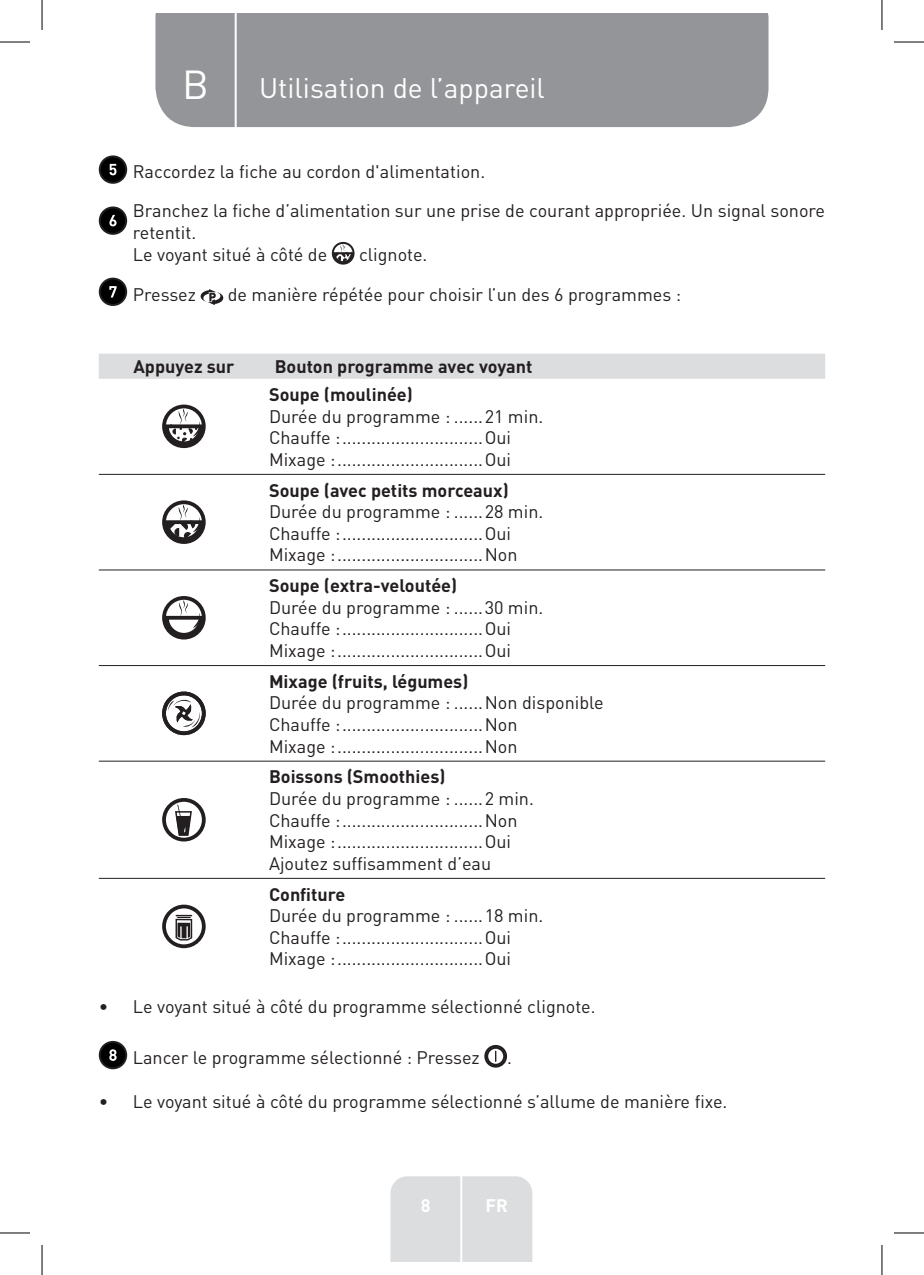
<style>
.page{position:relative;width:924px;height:1275px;background:#fff}
.page>*{position:absolute;margin:0;border:0;box-sizing:border-box;transform-origin:0 0}
.t1{font:40px "DIN Pro";color:#fff}
.TitreGauche__gabarit{font:28px "DIN Pro";color:#fff}
.Body_tab{font:18px "DIN Pro";color:#231f20}
.Body{font:18px/21.6px "DIN Pro";color:#231f20}
.Body-2{font:700 18px "DIN Pro";color:#231f20}
.Headline__Table{font:700 18px "DIN Pro";color:#231f20}
.Centre__Table{font:700 18px "DIN Pro";color:#231f20}
.t2{font:700 18px "DIN Pro";color:#fff}
</style>
<div class="page">
<div style="left:155px;top:14px;width:613px;height:113px;background:#939598"></div>
<div style="left:390px;top:1176px;width:142px;height:85px;background:#dcdddf"></div>
<hr style="left:460px;top:1153px;width:2px;height:108px;background:#fff">
<hr style="left:234px;top:14px;width:2px;height:116px;background:#fff">
<div style="left:100px;top:156px;width:26px;height:27px;background:#000;border-radius:50%"></div>
<div style="left:99px;top:155px;width:28px;height:29px;border:2px solid #231f20;border-radius:50%"></div>
<svg style="left:109px;top:164px;width:7px;height:11px"></svg>
<div style="left:100px;top:207px;width:26px;height:27px;background:#000;border-radius:50%"></div>
<div style="left:99px;top:206px;width:28px;height:29px;border:2px solid #231f20;border-radius:50%"></div>
<svg style="left:109px;top:215px;width:7px;height:11px"></svg>
<div style="left:331px;top:242px;width:23px;height:23px;border:2px solid #231f20;border-radius:50%"></div>
<svg style="left:332px;top:244px;width:22px;height:20px"></svg>
<div style="left:100px;top:279px;width:26px;height:26px;background:#000;border-radius:50%"></div>
<div style="left:99px;top:278px;width:28px;height:28px;border:2px solid #231f20;border-radius:50%"></div>
<svg style="left:109px;top:286px;width:7px;height:11px"></svg>
<svg style="left:200px;top:289px;width:23px;height:16px"></svg>
<div style="left:99px;top:354px;width:725px;height:25px;background:#dcdddf"></div>
<hr style="left:99px;top:474px;width:170px;height:1px;background:#231f20">
<hr style="left:269px;top:474px;width:555px;height:1px;background:#231f20">
<hr style="left:99px;top:569px;width:170px;height:1px;background:#231f20">
<hr style="left:269px;top:569px;width:555px;height:1px;background:#231f20">
<hr style="left:99px;top:665px;width:170px;height:1px;background:#231f20">
<hr style="left:269px;top:665px;width:555px;height:1px;background:#231f20">
<hr style="left:99px;top:760px;width:170px;height:1px;background:#231f20">
<hr style="left:269px;top:760px;width:555px;height:1px;background:#231f20">
<hr style="left:99px;top:878px;width:170px;height:1px;background:#231f20">
<hr style="left:269px;top:878px;width:555px;height:1px;background:#231f20">
<div style="left:162px;top:404px;width:43px;height:44px;border:4px solid #231f20;border-radius:50%"></div>
<svg style="left:163px;top:409px;width:42px;height:38px"></svg>
<div style="left:162px;top:500px;width:43px;height:44px;border:4px solid #231f20;border-radius:50%"></div>
<svg style="left:163px;top:504px;width:42px;height:39px"></svg>
<div style="left:162px;top:596px;width:43px;height:43px;border:4px solid #231f20;border-radius:50%"></div>
<svg style="left:163px;top:600px;width:42px;height:38px"></svg>
<svg style="left:164px;top:693px;width:39px;height:41px"></svg>
<div style="left:162px;top:691px;width:43px;height:44px;border:4px solid #231f20;border-radius:50%"></div>
<svg style="left:168px;top:697px;width:32px;height:30px"></svg>
<svg style="left:164px;top:799px;width:39px;height:41px"></svg>
<div style="left:162px;top:798px;width:43px;height:43px;border:4px solid #231f20;border-radius:50%"></div>
<svg style="left:177px;top:804px;width:7px;height:29px"></svg>
<svg style="left:174px;top:810px;width:19px;height:28px"></svg>
<svg style="left:165px;top:905px;width:39px;height:42px"></svg>
<div style="left:162px;top:904px;width:43px;height:44px;border:4px solid #231f20;border-radius:50%"></div>
<svg style="left:175px;top:915px;width:18px;height:26px"></svg>
<div style="left:100px;top:1042px;width:26px;height:26px;background:#000;border-radius:50%"></div>
<div style="left:99px;top:1041px;width:28px;height:28px;border:2px solid #231f20;border-radius:50%"></div>
<svg style="left:109px;top:1049px;width:8px;height:12px"></svg>
<svg style="left:485px;top:1045px;width:21px;height:22px"></svg>
<hr style="left:0;top:42px;width:30px;height:1px;background:#000">
<hr style="left:893px;top:42px;width:30px;height:1px;background:#000">
<hr style="left:0;top:1232px;width:30px;height:1px;background:#000">
<hr style="left:893px;top:1232px;width:30px;height:1px;background:#000">
<hr style="left:42px;top:0;width:1px;height:30px;background:#000">
<hr style="left:42px;top:1245px;width:1px;height:30px;background:#000">
<hr style="left:881px;top:0;width:1px;height:30px;background:#000">
<hr style="left:881px;top:1245px;width:1px;height:30px;background:#000">
<p class="t1" style="left:182px;top:57px;width:28px">B</p>
<p class="TitreGauche__gabarit" style="left:259px;top:69px;width:287px">Utilisation de l’appareil</p>
<p class="Body" style="left:133px;top:160px;width:354px">Raccordez la fiche au cordon d'alimentation.</p>
<p class="Body" style="left:133px;top:199px;width:693px">Branchez la fiche d’alimentation sur une prise de courant appropriée. Un signal sonore retentit.</p>
<p class="Body" style="left:133px;top:242px;width:196px">Le voyant situé à côté de</p>
<p class="Body" style="left:359px;top:242px;width:70px">clignote.</p>
<p class="Body" style="left:133px;top:283px;width:65px">Pressez</p>
<p class="Body" style="left:228px;top:283px;width:454px">de manière répétée pour choisir l’un des 6 programmes :</p>
<p class="Centre__Table" style="left:133px;top:354px;width:102px">Appuyez sur</p>
<p class="Headline__Table" style="left:274px;top:354px;width:259px">Bouton programme avec voyant</p>
<p class="Body-2" style="left:269px;top:382px;width:145px">Soupe (moulinée)</p>
<p class="Body_tab" style="left:269px;top:404px;width:276px">Durée du programme : ......21 min.</p>
<p class="Body_tab" style="left:269px;top:425px;width:243px">Chauffe :.............................Oui</p>
<p class="Body_tab" style="left:269px;top:447px;width:243px">Mixage :..............................Oui</p>
<p class="Body-2" style="left:269px;top:478px;width:241px">Soupe (avec petits morceaux)</p>
<p class="Body_tab" style="left:269px;top:499px;width:276px">Durée du programme : ......28 min.</p>
<p class="Body_tab" style="left:269px;top:521px;width:243px">Chauffe :.............................Oui</p>
<p class="Body_tab" style="left:269px;top:543px;width:250px">Mixage :..............................Non</p>
<p class="Body-2" style="left:269px;top:573px;width:189px">Soupe (extra-veloutée)</p>
<p class="Body_tab" style="left:269px;top:595px;width:276px">Durée du programme : ......30 min.</p>
<p class="Body_tab" style="left:269px;top:616px;width:243px">Chauffe :.............................Oui</p>
<p class="Body_tab" style="left:269px;top:638px;width:243px">Mixage :..............................Oui</p>
<p class="Body-2" style="left:269px;top:669px;width:201px">Mixage (fruits, légumes)</p>
<p class="Body_tab" style="left:269px;top:690px;width:336px">Durée du programme : ......Non disponible</p>
<p class="Body_tab" style="left:269px;top:712px;width:250px">Chauffe :.............................Non</p>
<p class="Body_tab" style="left:269px;top:734px;width:250px">Mixage :..............................Non</p>
<p class="Body-2" style="left:269px;top:764px;width:178px">Boissons (Smoothies)</p>
<p class="Body_tab" style="left:269px;top:786px;width:266px">Durée du programme : ......2 min.</p>
<p class="Body_tab" style="left:269px;top:808px;width:250px">Chauffe :.............................Non</p>
<p class="Body_tab" style="left:269px;top:829px;width:243px">Mixage :..............................Oui</p>
<p class="Body_tab" style="left:269px;top:851px;width:223px">Ajoutez suffisamment d’eau</p>
<p class="Body-2" style="left:269px;top:882px;width:78px">Confiture</p>
<p class="Body_tab" style="left:269px;top:903px;width:276px">Durée du programme : ......18 min.</p>
<p class="Body_tab" style="left:269px;top:925px;width:243px">Chauffe :.............................Oui</p>
<p class="Body_tab" style="left:269px;top:946px;width:243px">Mixage :..............................Oui</p>
<p class="Body" style="left:99px;top:994px;width:498px">• Le voyant situé à côté du programme sélectionné clignote.</p>
<p class="Body" style="left:133px;top:1045px;width:348px">Lancer le programme sélectionné : Pressez</p>
<p class="Body" style="left:507px;top:1045px;width:6px">.</p>
<p class="Body" style="left:99px;top:1089px;width:630px">• Le voyant situé à côté du programme sélectionné s’allume de manière fixe.</p>
<p class="t2" style="left:420px;top:1192px;width:11px">8</p>
<p class="t2" style="left:485px;top:1192px;width:24px">FR</p>
</div>
